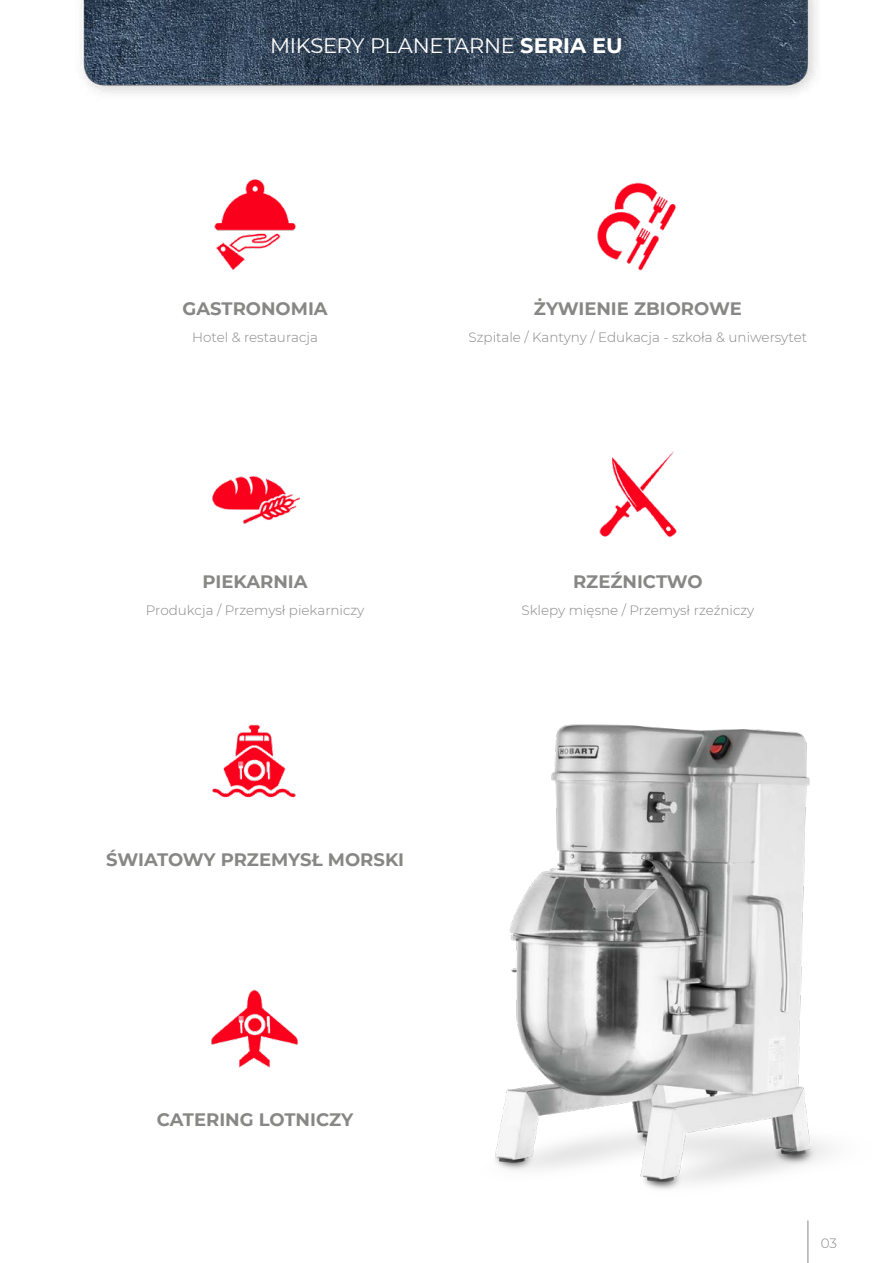
<style>
.page{position:relative;width:893px;height:1263px;background:#fff}
.page>*{position:absolute;margin:0;border:0;box-sizing:border-box;transform-origin:0 0}
.t1{font:21px "Montserrat";letter-spacing:-.02em;color:#fff}
.t2{font:700 18px "Montserrat";color:#878786}
.t3{font:300 13.5px "Montserrat";color:#878786}
.s1{font-weight:700}
</style>
<div class="page">
<img style="left:214px;top:179px;width:82px;height:91px">
<img style="left:212px;top:476px;width:88px;height:48px">
<img style="left:597px;top:182px;width:79px;height:89px">
<img style="left:599px;top:451px;width:78px;height:87px">
<img style="left:211px;top:989px;width:87px;height:79px">
<hr style="left:807px;top:1220px;width:1px;height:43px;background:#878786">
<img style="left:212px;top:724px;width:84px;height:74px">
<img style="left:495px;top:724px;width:335px;height:466px">
<img style="left:81px;top:0;width:736px;height:93px">
<h1 class="t1" style="left:270px;top:31px;width:354px">MIKSERY PLANETARNE <span class="s1">SERIA EU</span></h1>
<h2 class="t2" style="left:183px;top:296px;width:147px">GASTRONOMIA</h2>
<p class="t3" style="left:192px;top:328px;width:127px">Hotel &amp; restauracja</p>
<h2 class="t2" style="left:203px;top:569px;width:106px">PIEKARNIA</h2>
<p class="t3" style="left:146px;top:601px;width:220px">Produkcja / Przemysł piekarniczy</p>
<h2 class="t2" style="left:534px;top:296px;width:209px">ŻYWIENIE ZBIOROWE</h2>
<p class="t3" style="left:469px;top:328px;width:340px">Szpitale / Kantyny / Edukacja - szkoła &amp; uniwersytet</p>
<h2 class="t2" style="left:573px;top:569px;width:131px">RZEŹNICTWO</h2>
<p class="t3" style="left:521px;top:601px;width:234px">Sklepy mięsne / Przemysł rzeźniczy</p>
<h2 class="t2" style="left:106px;top:846px;width:300px">ŚWIATOWY PRZEMYSŁ MORSKI</h2>
<h2 class="t2" style="left:157px;top:1107px;width:198px">CATERING LOTNICZY</h2>
<p class="t3" style="left:821px;top:1234px;width:18px">03</p>
</div>
